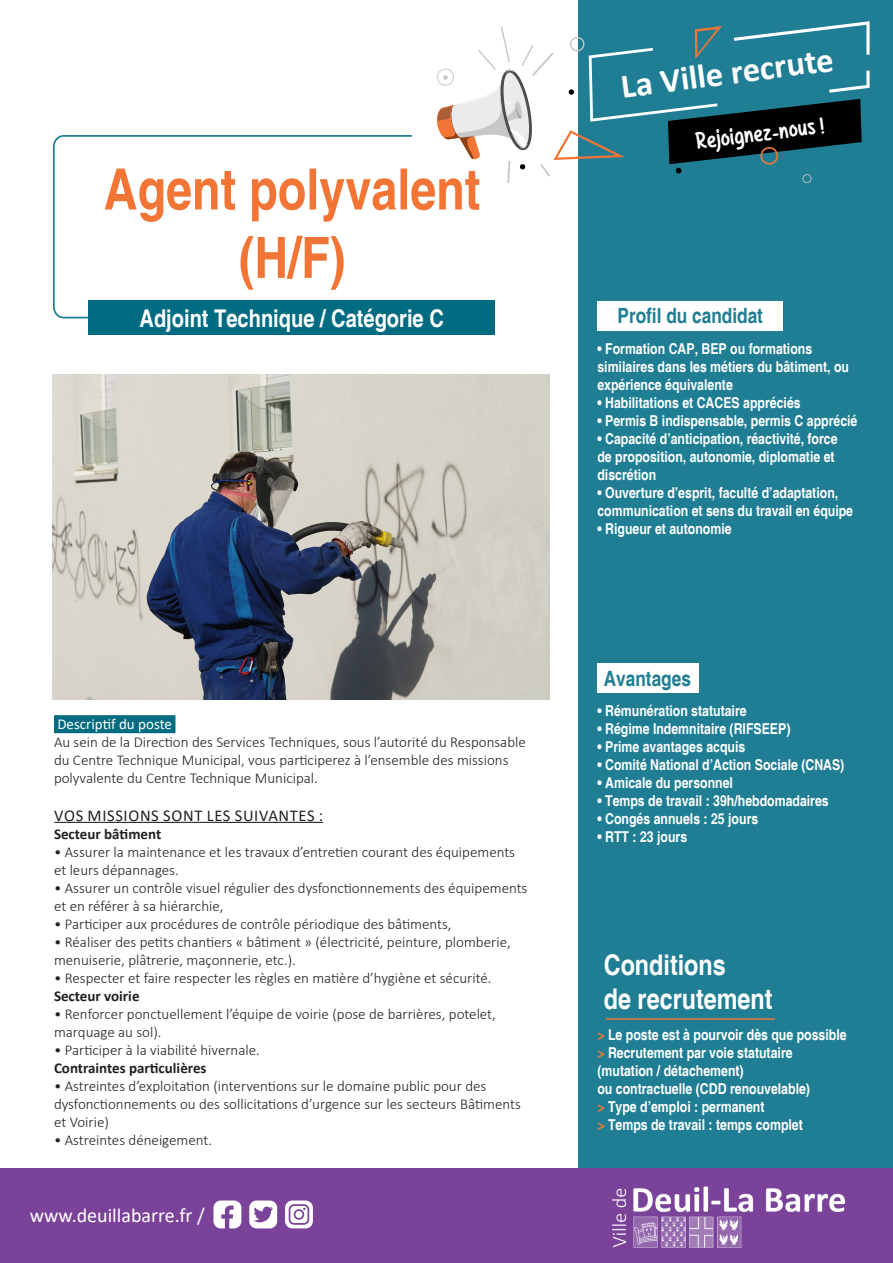
<style>
.page{position:relative;width:893px;height:1263px;background:#fff}
.page>*{position:absolute;margin:0;border:0;box-sizing:border-box;transform-origin:0 0}
.t1{font:700 condensed 57px "Helvetica";color:#f37535}
.t2{font:700 34.5px "Calibri";color:#fff}
.t3{font:700 condensed 28.5px "Helvetica";color:#fff}
.t4{font:700 condensed 24.45px "Helvetica";color:#fff}
.t5{font:23.85px "Mf Texas Spring";color:#fff}
.t6{font:700 condensed 21px "Helvetica";color:#1f7e94}
.t7{font:20.1px "Calibri";color:#fff}
.t8{font:16.5px "Calibri";letter-spacing:.04em;color:#231f20}
.t9{font:300 15px/18px "Calibri";color:#231f20}
.t10{font:700 condensed 15px/18px "Helvetica";color:#fff}
.t11{font:700 15px "Calibri";color:#231f20}
.t12{font:15px "Calibri";color:#fff}
.s1{color:#f37535}
</style>
<div class="page">
<div style="left:578px;top:0;width:315px;height:1263px;background:#1f7e94"></div>
<div style="left:0;top:1168px;width:893px;height:95px;background:#7a4399"></div>
<img style="left:612px;top:1186px;width:234px;height:62px">
<svg style="left:285px;top:1200px;width:28px;height:28px"></svg>
<svg style="left:213px;top:1200px;width:28px;height:28px"></svg>
<svg style="left:249px;top:1200px;width:28px;height:28px"></svg>
<img style="left:53px;top:374px;width:496px;height:325px">
<div style="left:54px;top:715px;width:121px;height:18px;background:#006c81"></div>
<hr style="left:54px;top:822px;width:269px;height:1px;background:#231f20">
<svg style="left:436px;top:21px;width:434px;height:162px"></svg>
<div style="left:597px;top:301px;width:186px;height:29px;background:#fff"></div>
<div style="left:597px;top:663px;width:102px;height:30px;background:#fff"></div>
<hr style="left:606px;top:1018px;width:169px;height:2px;background:#f37535">
<svg style="left:52px;top:135px;width:362px;height:184px"></svg>
<div style="left:88px;top:301px;width:407px;height:34px;background:#006c81"></div>
<p class="t1" style="left:104px;top:155px;width:378px">Agent polyvalent</p>
<p class="t1" style="left:239px;top:223px;width:108px">(H/F)</p>
<p class="t4" style="left:140px;top:303px;width:306px">Adjoint Technique / Catégorie C</p>
<p class="t12" style="left:57px;top:713px;width:116px">Descriptif du poste</p>
<p class="t9" style="left:54px;top:732px;width:473px">Au sein de la Direction des Services Techniques, sous l’autorité du Responsable du Centre Technique Municipal, vous participerez à l’ensemble des missions polyvalente du Centre Technique Municipal.</p>
<p class="t8" style="left:54px;top:803px;width:270px">VOS MISSIONS SONT LES SUIVANTES :</p>
<p class="t11" style="left:54px;top:823px;width:109px">Secteur bâtiment</p>
<p class="t9" style="left:54px;top:842px;width:463px">• Assurer la maintenance et les travaux d’entretien courant des équipements</p>
<p class="t9" style="left:54px;top:860px;width:126px">et leurs dépannages.</p>
<p class="t9" style="left:54px;top:878px;width:475px">• Assurer un contrôle visuel régulier des dysfonctionnements des équipements</p>
<p class="t9" style="left:54px;top:896px;width:171px">et en référer à sa hiérarchie,</p>
<p class="t9" style="left:54px;top:914px;width:399px">• Participer aux procédures de contrôle périodique des bâtiments,</p>
<p class="t9" style="left:54px;top:932px;width:458px">• Réaliser des petits chantiers « bâtiment » (électricité, peinture, plomberie, menuiserie, plâtrerie, maçonnerie, etc.).</p>
<p class="t9" style="left:54px;top:968px;width:439px">• Respecter et faire respecter les règles en matière d’hygiène et sécurité.</p>
<p class="t11" style="left:54px;top:985px;width:87px">Secteur voirie</p>
<p class="t9" style="left:54px;top:1004px;width:443px">• Renforcer ponctuellement l’équipe de voirie (pose de barrières, potelet, marquage au sol).</p>
<p class="t9" style="left:54px;top:1040px;width:207px">• Participer à la viabilité hivernale.</p>
<p class="t11" style="left:54px;top:1057px;width:154px">Contraintes particulières</p>
<p class="t9" style="left:54px;top:1076px;width:468px">• Astreintes d’exploitation (interventions sur le domaine public pour des dysfonctionnements ou des sollicitations d’urgence sur les secteurs Bâtiments</p>
<p class="t9" style="left:54px;top:1112px;width:56px">et Voirie)</p>
<p class="t9" style="left:54px;top:1130px;width:160px">• Astreintes déneigement.</p>
<p class="t7" style="left:30px;top:1201px;width:177px">www.deuillabarre.fr /</p>
<p class="t2" style="left:618px;top:64px;width:215px;rotate:-8deg">La Ville recrute</p>
<p class="t5" style="left:694px;top:126px;width:131px;rotate:-7deg">Rejoignez-nous !</p>
<p class="t6" style="left:617px;top:303px;width:147px">Profil du candidat</p>
<p class="t10" style="left:597px;top:340px;width:253px">• Formation CAP, BEP ou formations similaires dans les métiers du bâtiment, ou expérience équivalente</p>
<p class="t10" style="left:597px;top:394px;width:205px">• Habilitations et CACES appréciés</p>
<p class="t10" style="left:597px;top:412px;width:261px">• Permis B indispensable, permis C apprécié</p>
<p class="t10" style="left:597px;top:430px;width:242px">• Capacité d’anticipation, réactivité, force de proposition, autonomie, diplomatie et discrétion</p>
<p class="t10" style="left:597px;top:484px;width:257px">• Ouverture d’esprit, faculté d’adaptation, communication et sens du travail en équipe</p>
<p class="t10" style="left:597px;top:520px;width:136px">• Rigueur et autonomie</p>
<p class="t6" style="left:604px;top:665px;width:89px">Avantages</p>
<p class="t10" style="left:597px;top:702px;width:151px">• Rémunération statutaire</p>
<p class="t10" style="left:597px;top:720px;width:194px">• Régime Indemnitaire (RIFSEEP)</p>
<p class="t10" style="left:597px;top:738px;width:149px">• Prime avantages acquis</p>
<p class="t10" style="left:597px;top:756px;width:248px">• Comité National d’Action Sociale (CNAS)</p>
<p class="t10" style="left:597px;top:774px;width:137px">• Amicale du personnel</p>
<p class="t10" style="left:597px;top:792px;width:233px">• Temps de travail : 39h/hebdomadaires</p>
<p class="t10" style="left:597px;top:810px;width:162px">• Congés annuels : 25 jours</p>
<p class="t10" style="left:597px;top:828px;width:91px">• RTT : 23 jours</p>
<p class="t3" style="left:604px;top:948px;width:124px">Conditions</p>
<p class="t3" style="left:604px;top:982px;width:170px">de recrutement</p>
<p class="t10" style="left:597px;top:1025px;width:251px"><span class="s1">&gt;</span> Le poste est à pourvoir dès que possible</p>
<p class="t10" style="left:597px;top:1043px;width:197px"><span class="s1">&gt;</span> Recrutement par voie statutaire</p>
<p class="t10" style="left:597px;top:1061px;width:148px">(mutation / détachement)</p>
<p class="t10" style="left:597px;top:1079px;width:214px">ou contractuelle (CDD renouvelable)</p>
<p class="t10" style="left:597px;top:1097px;width:169px"><span class="s1">&gt;</span> Type d’emploi : permanent</p>
<p class="t10" style="left:597px;top:1115px;width:207px"><span class="s1">&gt;</span> Temps de travail : temps complet</p>
</div>
